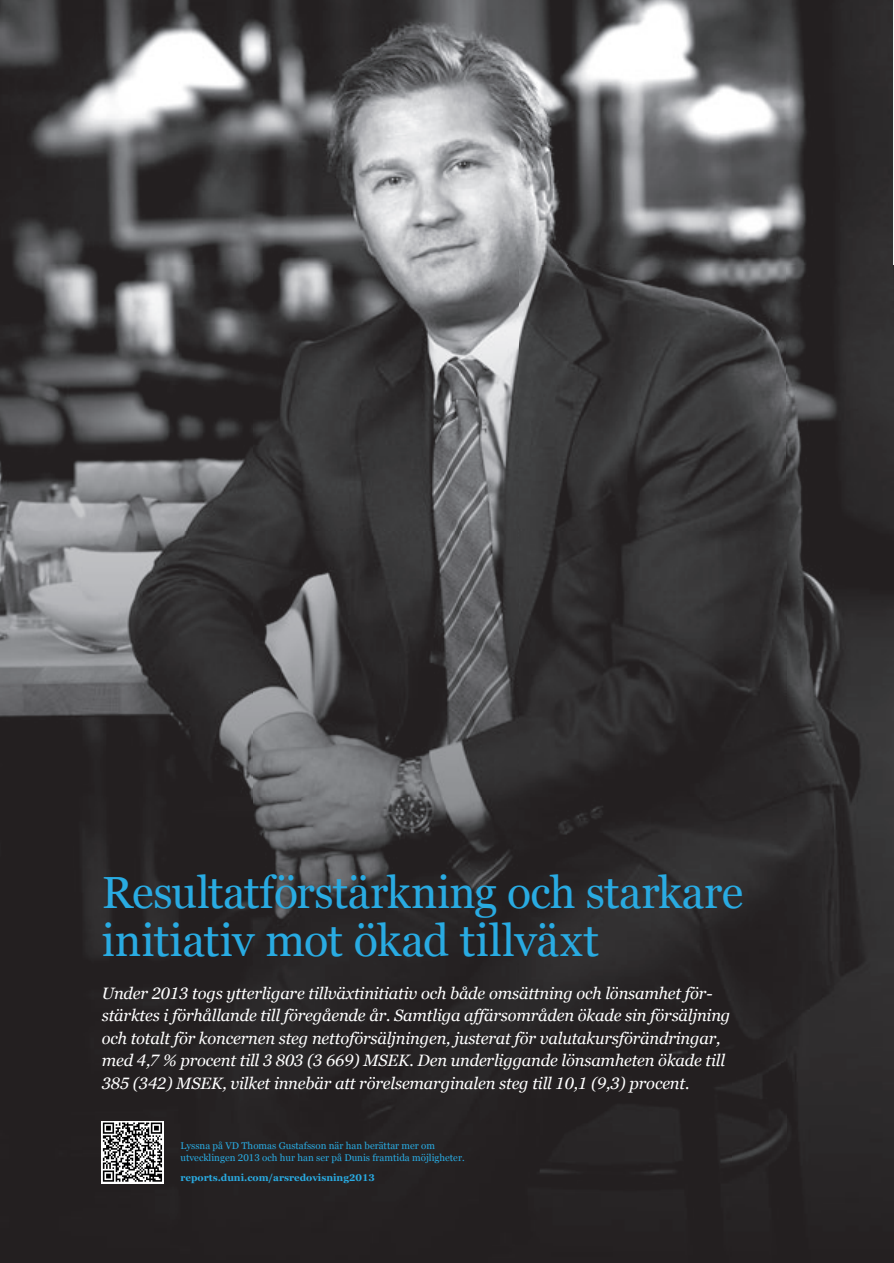
<style>
.page{position:relative;width:894px;height:1263px;background:#fff}
.page>*{position:absolute;margin:0;border:0;box-sizing:border-box;transform-origin:0 0}
.t1{font:45px/48px "Georgiafor Duni";letter-spacing:-.01em;color:#29abe2}
.t2{font:italic 16.5px/22.5px "Georgiafor Duni";letter-spacing:-.01em;color:#fff}
.t3{font:9.75px/12px "Georgiafor Duni";color:#29abe2}
.t4{font:700 9.75px "Georgiafor Duni";color:#29abe2}
</style>
<div class="page">
<img style="left:0;top:0;width:893px;height:265px">
<img style="left:0;top:265px;width:893px;height:997px">
<svg style="left:101px;top:1120px;width:63px;height:63px"></svg>
<svg style="left:103px;top:1122px;width:59px;height:59px"></svg>
<h1 class="t1" style="left:102px;top:869px;width:643px">Resultatförstärkning och starkare initiativ mot ökad tillväxt</h1>
<p class="t2" style="left:102px;top:981px;width:630px">Under 2013 togs ytterligare tillväxtinitiativ och både omsättning och lönsamhet för&shy;stärktes i förhållande till föregående år. Samtliga affärsområden ökade sin försäljning och totalt för koncernen steg nettoförsäljningen, justerat för valutakursförändringar, med 4,7 % procent till 3 803 (3 669) MSEK. Den underliggande lönsamheten ökade till 385 (342) MSEK, vilket innebär att rörelsemarginalen steg till 10,1 (9,3) procent.</p>
<p class="t3" style="left:180px;top:1139px;width:286px">Lyssna på VD Thomas Gustafsson när han berättar mer om utvecklingen 2013 och hur han ser på Dunis framtida möjligheter.</p>
<p class="t4" style="left:180px;top:1171px;width:196px">reports.duni.com/arsredovisning2013</p>
</div>
